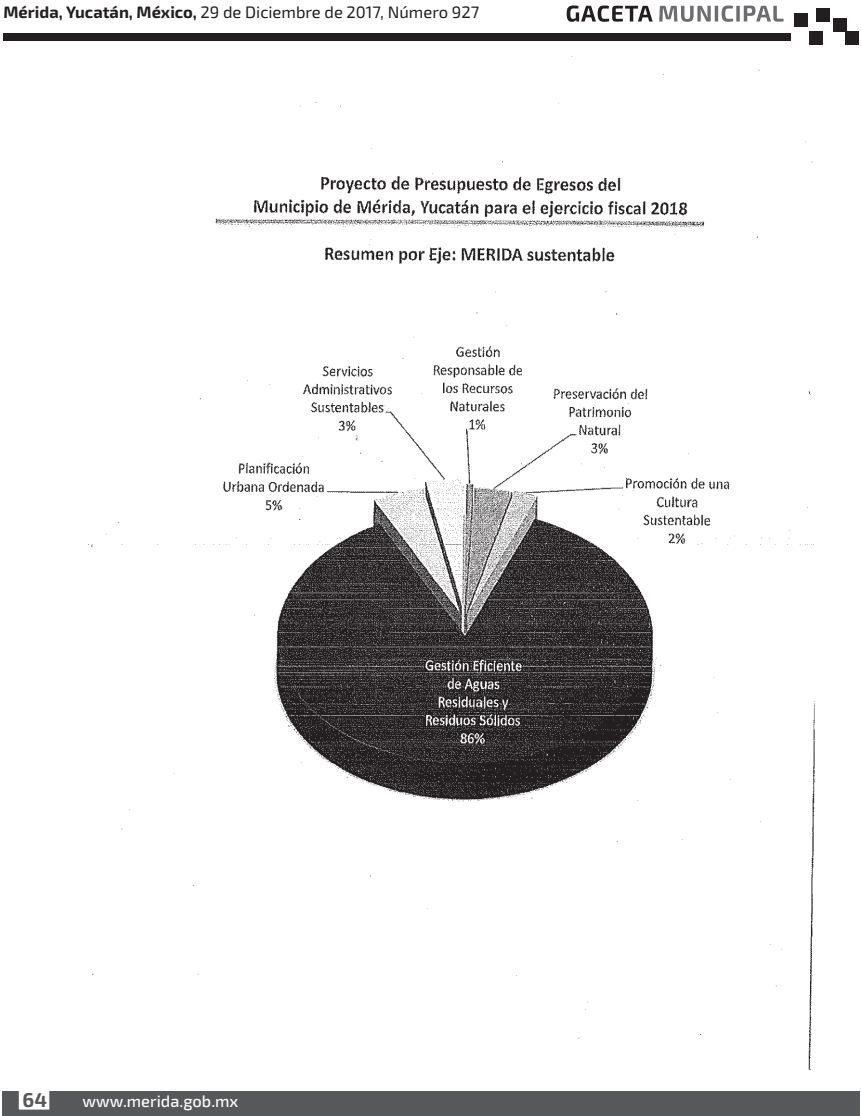
<style>
.page{position:relative;width:861px;height:1116px;background:#fff}
.page>*{position:absolute;margin:0;border:0;box-sizing:border-box;transform-origin:0 0}
.t1{font:700 20px "Exo 2.0";color:#57585a}
.t2{font:16.6px "Exo 2.0";color:#231f20}
.t3{font:16.4px "Exo 2.0";color:#fff}
.s1{font-weight:700}
</style>
<div class="page">
<div style="left:2px;top:1091px;width:857px;height:24px;background:#57585a"></div>
<div style="left:19px;top:1078px;width:30px;height:31px;background:#fff"></div>
<svg style="left:566px;top:5px;width:86px;height:17px"></svg>
<svg style="left:659px;top:6px;width:124px;height:16px"></svg>
<div style="left:3px;top:34px;width:787px;height:7px;background:#231f20"></div>
<div style="left:816px;top:9px;width:13px;height:13px;background:#231f20"></div>
<div style="left:793px;top:14px;width:13px;height:13px;background:#231f20"></div>
<div style="left:809px;top:32px;width:13px;height:13px;background:#231f20"></div>
<div style="left:833px;top:18px;width:13px;height:13px;background:#231f20"></div>
<div style="left:844px;top:31px;width:13px;height:13px;background:#231f20"></div>
<img style="left:88px;top:56px;width:727px;height:1013px">
<p class="t2" style="left:4px;top:6px;width:477px"><span class="s1">Mérida, Yucatán, México,</span> 29 de Diciembre de 2017, Número 927</p>
<p class="t1" style="left:23px;top:1093px;width:26px">64</p>
<p class="t3" style="left:83px;top:1095px;width:157px">www.merida.gob.mx</p>
</div>
